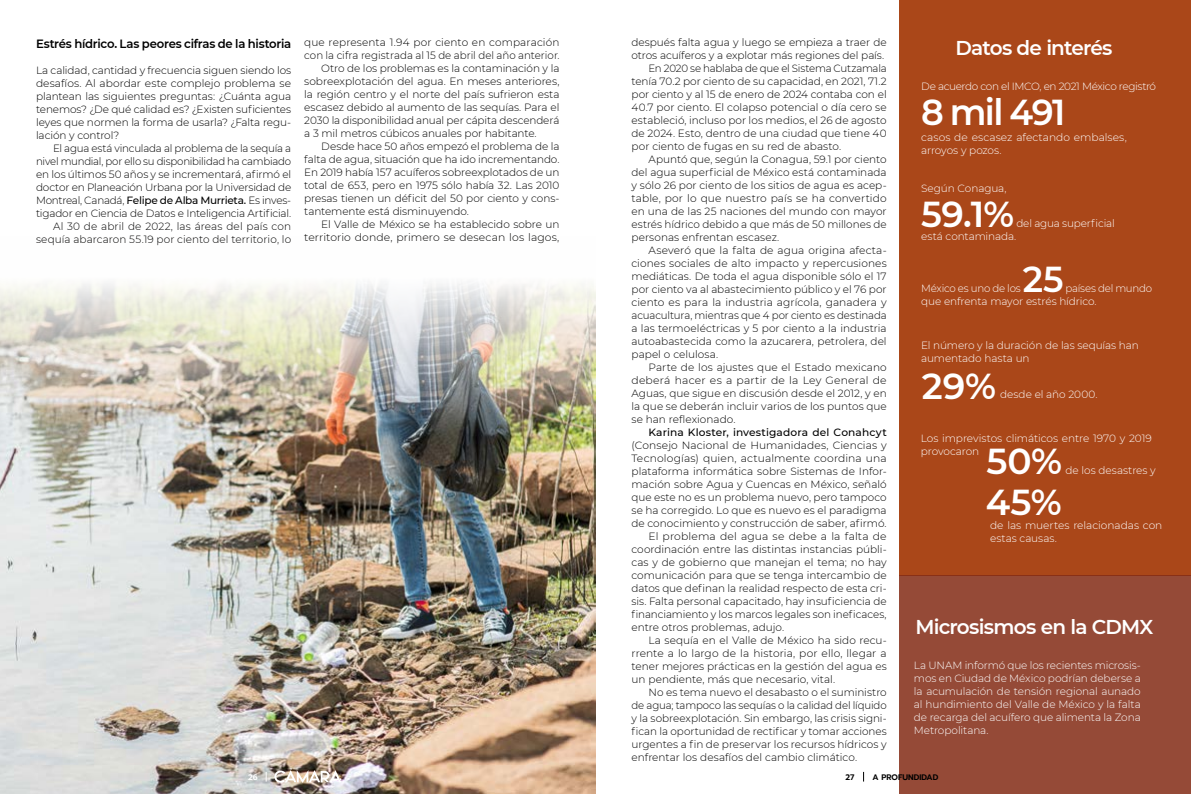
<style>
.page{position:relative;width:1191px;height:794px;background:#fff}
.page>*{position:absolute;margin:0;border:0;box-sizing:border-box;transform-origin:0 0}
.t1{font:600 36px "Montserrat";letter-spacing:-.01em;color:#fff}
.t2{font:600 20px "Montserrat";letter-spacing:-.04em;color:#fff}
.t3{font:600 12px "Montserrat";letter-spacing:-.02em;color:#000}
.t4{font:300 10.5px/13px "Montserrat";letter-spacing:-.005em;color:#000;text-align:justify}
.t5{font:300 10.5px/13px "Montserrat";letter-spacing:-.01em;color:#fff}
.t6{font:300 10.5px "Montserrat";letter-spacing:.015em;color:#000}
.t7{font:300 10.5px "Montserrat";letter-spacing:-.04em;color:#fff}
.t8{font:500 10.5px "Montserrat";letter-spacing:.01em;color:#000}
.t9{font:600 8px "Prompt";color:#000}
.t10{font:600 8px "Prompt";color:#fff}
.s1{font-weight:500}
</style>
<div class="page">
<div style="left:899px;top:0;width:292px;height:575px;background:#aa4719"></div>
<div style="left:899px;top:575px;width:292px;height:219px;background:#954a37"></div>
<img style="left:0;top:283px;width:595px;height:511px">
<svg style="left:274px;top:768px;width:68px;height:15px"></svg>
<p class="t3" style="left:36px;top:35px;width:257px">Estrés hídrico. Las peores cifras de la historia</p>
<p class="t4" style="left:36px;top:63px;width:257px">La calidad, cantidad y frecuencia siguen siendo los desafíos. Al abordar este complejo problema se plantean las siguientes preguntas: ¿Cuánta agua tenemos? ¿De qué calidad es? ¿Existen suficientes leyes que normen la forma de usarla? ¿Falta regu&shy;lación y control?</p>
<p class="t4" style="left:36px;top:141px;width:257px;text-align:right">El agua está vinculada al problema de la sequía a nivel mundial, por ello su disponibilidad ha cambiado en los últimos 50 años y se incrementará, afirmó el doctor en Planeación Urbana por la Universidad de Montreal, Canadá, <span class="s1">Felipe de Alba Murrieta.</span> Es inves&shy;tigador en Ciencia de Datos e Inteligencia Artificial.<br>Al 30 de abril de 2022, las áreas del país con sequía abarcaron 55.19 por ciento del territorio, lo</p>
<p class="t6" style="left:304px;top:35px;width:257px">que representa 1.94 por ciento en comparación</p>
<p class="t4" style="left:304px;top:49px;width:257px">con la cifra registrada al 15 de abril del año anterior.</p>
<p class="t4" style="left:321px;top:62px;width:240px">Otro de los problemas es la contaminación y la</p>
<p class="t4" style="left:304px;top:75px;width:257px">sobreexplotación del agua. En meses anteriores,</p>
<p class="t4" style="left:304px;top:88px;width:257px">la región centro y el norte del país sufrieron esta</p>
<p class="t4" style="left:304px;top:101px;width:257px">escasez debido al aumento de las sequías. Para el</p>
<p class="t4" style="left:304px;top:114px;width:257px">2030 la disponibilidad anual per cápita descenderá</p>
<p class="t4" style="left:304px;top:127px;width:234px">a 3 mil metros cúbicos anuales por habitante.</p>
<p class="t4" style="left:321px;top:140px;width:240px">Desde hace 50 años empezó el problema de la</p>
<p class="t4" style="left:304px;top:153px;width:257px">falta de agua, situación que ha ido incrementando.</p>
<p class="t4" style="left:304px;top:166px;width:257px">En 2019 había 157 acuíferos sobreexplotados de un</p>
<p class="t4" style="left:304px;top:179px;width:257px">total de 653, pero en 1975 sólo había 32. Las 2010</p>
<p class="t4" style="left:304px;top:192px;width:257px">presas tienen un déficit del 50 por ciento y cons-</p>
<p class="t4" style="left:304px;top:205px;width:166px">tantemente está disminuyendo.</p>
<p class="t4" style="left:321px;top:218px;width:240px">El Valle de México se ha establecido sobre un</p>
<p class="t4" style="left:304px;top:231px;width:257px">territorio donde, primero se desecan los lagos,</p>
<p class="t4" style="left:631px;top:36px;width:257px">después falta agua y luego se empieza a traer de</p>
<p class="t4" style="left:631px;top:49px;width:254px">otros acuíferos y a explotar más regiones del país.</p>
<p class="t4" style="left:648px;top:62px;width:240px">En 2020 se hablaba de que el Sistema Cutzamala</p>
<p class="t4" style="left:631px;top:75px;width:257px">tenía 70.2 por ciento de su capacidad, en 2021, 71.2</p>
<p class="t4" style="left:631px;top:88px;width:257px">por ciento y al 15 de enero de 2024 contaba con el</p>
<p class="t4" style="left:631px;top:101px;width:257px">40.7 por ciento. El colapso potencial o día cero se</p>
<p class="t4" style="left:631px;top:114px;width:257px">estableció, incluso por los medios, el 26 de agosto</p>
<p class="t4" style="left:631px;top:127px;width:257px">de 2024. Esto, dentro de una ciudad que tiene 40</p>
<p class="t4" style="left:631px;top:140px;width:211px">por ciento de fugas en su red de abasto.</p>
<p class="t4" style="left:648px;top:153px;width:240px">Apuntó que, según la Conagua, 59.1 por ciento</p>
<p class="t4" style="left:631px;top:166px;width:257px">del agua superficial de México está contaminada</p>
<p class="t4" style="left:631px;top:179px;width:257px">y sólo 26 por ciento de los sitios de agua es acep-</p>
<p class="t4" style="left:631px;top:192px;width:257px">table, por lo que nuestro país se ha convertido</p>
<p class="t4" style="left:631px;top:205px;width:257px">en una de las 25 naciones del mundo con mayor</p>
<p class="t4" style="left:631px;top:218px;width:257px">estrés hídrico debido a que más de 50 millones de</p>
<p class="t4" style="left:631px;top:231px;width:149px">personas enfrentan escasez.</p>
<p class="t4" style="left:648px;top:244px;width:240px">Aseveró que la falta de agua origina afecta-</p>
<p class="t4" style="left:631px;top:257px;width:257px">ciones sociales de alto impacto y repercusiones</p>
<p class="t4" style="left:631px;top:270px;width:257px">mediáticas. De toda el agua disponible sólo el 17</p>
<p class="t4" style="left:631px;top:283px;width:257px">por ciento va al abastecimiento público y el 76 por</p>
<p class="t4" style="left:631px;top:296px;width:257px">ciento es para la industria agrícola, ganadera y</p>
<p class="t4" style="left:631px;top:309px;width:257px">acuacultura, mientras que 4 por ciento es destinada</p>
<p class="t4" style="left:631px;top:322px;width:257px">a las termoeléctricas y 5 por ciento a la industria</p>
<p class="t4" style="left:631px;top:335px;width:257px">autoabastecida como la azucarera, petrolera, del</p>
<p class="t4" style="left:631px;top:348px;width:88px">papel o celulosa.</p>
<p class="t4" style="left:648px;top:361px;width:240px">Parte de los ajustes que el Estado mexicano</p>
<p class="t6" style="left:631px;top:373px;width:257px">deberá hacer es a partir de la Ley General de</p>
<p class="t4" style="left:631px;top:387px;width:257px">Aguas, que sigue en discusión desde el 2012, y en</p>
<p class="t4" style="left:631px;top:400px;width:257px">la que se deberán incluir varios de los puntos que</p>
<p class="t4" style="left:631px;top:413px;width:105px">se han reflexionado.</p>
<p class="t8" style="left:648px;top:425px;width:240px">Karina Kloster, investigadora del Conahcyt</p>
<p class="t4" style="left:631px;top:439px;width:257px">(Consejo Nacional de Humanidades, Ciencias y</p>
<p class="t4" style="left:631px;top:452px;width:257px">Tecnologías) quien, actualmente coordina una</p>
<p class="t4" style="left:631px;top:465px;width:257px">plataforma informática sobre Sistemas de Infor-</p>
<p class="t4" style="left:631px;top:478px;width:257px">mación sobre Agua y Cuencas en México, señaló</p>
<p class="t4" style="left:631px;top:491px;width:257px">que este no es un problema nuevo, pero tampoco</p>
<p class="t4" style="left:631px;top:504px;width:257px">se ha corregido. Lo que es nuevo es el paradigma</p>
<p class="t4" style="left:631px;top:517px;width:257px">de conocimiento y construcción de saber, afirmó.</p>
<p class="t6" style="left:648px;top:529px;width:240px">El problema del agua se debe a la falta de</p>
<p class="t4" style="left:631px;top:543px;width:257px">coordinación entre las distintas instancias públi-</p>
<p class="t4" style="left:631px;top:556px;width:257px">cas y de gobierno que manejan el tema; no hay</p>
<p class="t4" style="left:631px;top:569px;width:257px">comunicación para que se tenga intercambio de</p>
<p class="t4" style="left:631px;top:582px;width:257px">datos que definan la realidad respecto de esta cri-</p>
<p class="t4" style="left:631px;top:595px;width:257px">sis. Falta personal capacitado, hay insuficiencia de</p>
<p class="t4" style="left:631px;top:608px;width:257px">financiamiento y los marcos legales son ineficaces,</p>
<p class="t4" style="left:631px;top:621px;width:154px">entre otros problemas, adujo.</p>
<p class="t4" style="left:648px;top:634px;width:240px">La sequía en el Valle de México ha sido recu-</p>
<p class="t4" style="left:631px;top:647px;width:257px">rrente a lo largo de la historia, por ello, llegar a</p>
<p class="t4" style="left:631px;top:660px;width:257px">tener mejores prácticas en la gestión del agua es</p>
<p class="t4" style="left:631px;top:673px;width:205px">un pendiente, más que necesario, vital.</p>
<p class="t4" style="left:648px;top:686px;width:240px">No es tema nuevo el desabasto o el suministro</p>
<p class="t4" style="left:631px;top:699px;width:257px">de agua; tampoco las sequías o la calidad del líquido</p>
<p class="t4" style="left:631px;top:712px;width:257px">y la sobreexplotación. Sin embargo, las crisis signi-</p>
<p class="t4" style="left:631px;top:725px;width:257px">fican la oportunidad de rectificar y tomar acciones</p>
<p class="t4" style="left:631px;top:738px;width:257px">urgentes a fin de preservar los recursos hídricos y</p>
<p class="t4" style="left:631px;top:751px;width:227px">enfrentar los desafíos del cambio climático.</p>
<h2 class="t2" style="left:955px;top:34px;width:159px">Datos de interés</h2>
<p class="t7" style="left:921px;top:79px;width:236px">De acuerdo con el IMCO, en 2021 México registró</p>
<h1 class="t1" style="left:921px;top:87px;width:146px">8 mil 491</h1>
<p class="t5" style="left:921px;top:131px;width:207px">casos de escasez afectando embalses, arroyos y pozos.</p>
<p class="t5" style="left:921px;top:182px;width:87px">Según Conagua,</p>
<h1 class="t1" style="left:921px;top:189px;width:95px">59.1%</h1>
<p class="t5" style="left:921px;top:216px;width:195px;text-indent:95px">del agua superficial está contaminada.</p>
<h1 class="t1" style="left:1022px;top:254px;width:42px">25</h1>
<p class="t5" style="left:921px;top:282px;width:232px;text-indent:144px">países del mundo que enfrenta mayor estrés hídrico.</p>
<p class="t5" style="left:921px;top:282px;width:101px">México es uno de los</p>
<p class="t5" style="left:921px;top:338px;width:219px">El número y la duración de las sequías han aumentado hasta un</p>
<h1 class="t1" style="left:922px;top:361px;width:76px">29%</h1>
<p class="t5" style="left:920px;top:431px;width:232px">Los imprevistos climáticos entre 1970 y 2019 provocaron</p>
<p class="t5" style="left:1000px;top:388px;width:99px">desde el año 2000.</p>
<h1 class="t1" style="left:986px;top:436px;width:77px">50%</h1>
<p class="t5" style="left:1065px;top:463px;width:92px">de los desastres y</p>
<h1 class="t1" style="left:985px;top:476px;width:77px">45%</h1>
<p class="t5" style="left:990px;top:518px;width:174px">de las muertes relacionadas con estas causas.</p>
<h2 class="t2" style="left:915px;top:612px;width:239px">Microsismos en la CDMX</h2>
<p class="t5" style="left:914px;top:659px;width:228px;text-align:justify">La UNAM informó que los recientes microsis&shy;mos en Ciudad de México podrían deberse a la acumulación de tensión regional aunado al hundimiento del Valle de México y la falta de recarga del acuífero que alimenta la Zona Metropolitana.</p>
<p class="t10" style="left:248px;top:771px;width:11px">26</p>
<p class="t9" style="left:845px;top:771px;width:10px">27</p>
<p class="t9" style="left:872px;top:771px;width:67px">A PROFUNDIDAD</p>
</div>
